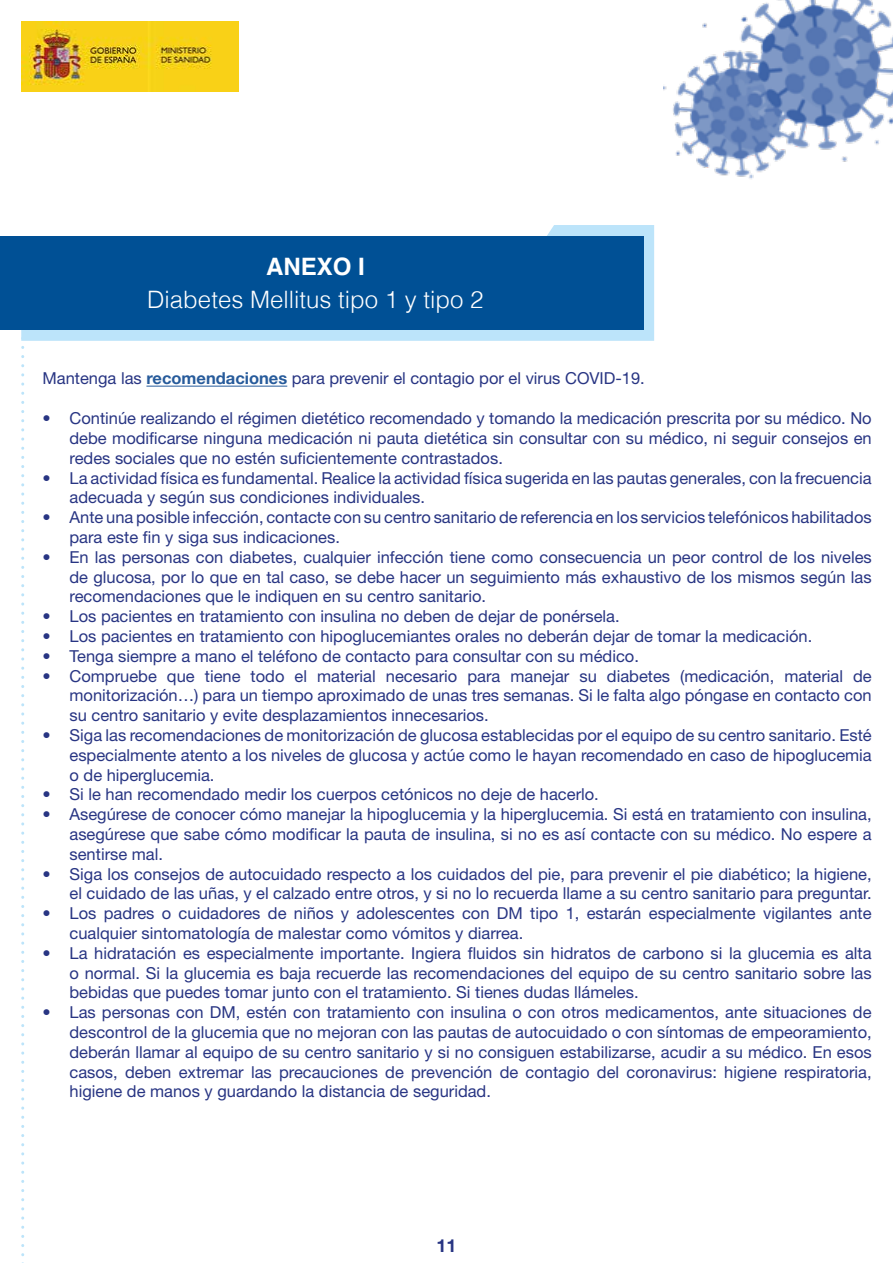
<style>
.page{position:relative;width:893px;height:1263px;background:#fff}
.page>*{position:absolute;margin:0;border:0;box-sizing:border-box;transform-origin:0 0}
.t1{font:300 24px "Helvetica";color:#fff}
.t2{font:700 24px "Helvetica";color:#fff}
.t3{font:700 18px "Helvetica Neue LT Std";color:#283583}
.t4{font:16.5px/19.8px "Helvetica Neue LT Std";color:#283583;text-align:justify}
.s1{font-weight:700;color:#275b9b}
</style>
<div class="page">
<img style="left:663px;top:0;width:230px;height:179px">
<img style="left:21px;top:21px;width:218px;height:70px">
<svg style="left:21px;top:346px;width:3px;height:917px"></svg>
<svg style="left:21px;top:225px;width:633px;height:116px;fill:#bce4fa"></svg>
<div style="left:0;top:236px;width:643px;height:93px;background:#005095"></div>
<hr style="left:146px;top:386px;width:141px;height:1px;background:#275b9b">
<h1 class="t2" style="left:266px;top:248px;width:100px">ANEXO I</h1>
<h1 class="t1" style="left:147px;top:279px;width:338px">Diabetes Mellitus tipo 1 y tipo 2</h1>
<p class="t4" style="left:43px;top:368px;width:604px">Mantenga las <span class="s1">recomendaciones</span> para prevenir el contagio por el virus COVID-19.</p>
<p class="t4" style="left:70px;top:408px;width:804px;text-indent:-27px">• Continúe realizando el régimen dietético recomendado y tomando la medicación prescrita por su médico. No debe modificarse ninguna medicación ni pauta dietética sin consultar con su médico, ni seguir consejos en redes sociales que no estén suficientemente contrastados.</p>
<p class="t4" style="left:70px;top:467px;width:804px;text-indent:-27px">• La actividad física es fundamental. Realice la actividad física sugerida en las pautas generales, con la frecuencia adecuada y según sus condiciones individuales.</p>
<p class="t4" style="left:70px;top:507px;width:804px;text-indent:-27px">• Ante una posible infección, contacte con su centro sanitario de referencia en los servicios telefónicos habilitados para este fin y siga sus indicaciones.</p>
<p class="t4" style="left:70px;top:547px;width:804px;text-indent:-27px">• En las personas con diabetes, cualquier infección tiene como consecuencia un peor control de los niveles de glucosa, por lo que en tal caso, se debe hacer un seguimiento más exhaustivo de los mismos según las recomendaciones que le indiquen en su centro sanitario.</p>
<p class="t4" style="left:43px;top:606px;width:579px">• Los pacientes en tratamiento con insulina no deben de dejar de ponérsela.</p>
<p class="t4" style="left:43px;top:626px;width:771px">• Los pacientes en tratamiento con hipoglucemiantes orales no deberán dejar de tomar la medicación.</p>
<p class="t4" style="left:43px;top:646px;width:598px">• Tenga siempre a mano el teléfono de contacto para consultar con su médico.</p>
<p class="t4" style="left:70px;top:665px;width:804px;text-indent:-27px">• Compruebe que tiene todo el material necesario para manejar su diabetes (medicación, material de monitorización…) para un tiempo aproximado de unas tres semanas. Si le falta algo póngase en contacto con su centro sanitario y evite desplazamientos innecesarios.</p>
<p class="t4" style="left:70px;top:725px;width:804px;text-indent:-27px">• Siga las recomendaciones de monitorización de glucosa establecidas por el equipo de su centro sanitario. Esté especialmente atento a los niveles de glucosa y actúe como le hayan recomendado en caso de hipoglucemia o de hiperglucemia.</p>
<p class="t4" style="left:43px;top:784px;width:558px">• Si le han recomendado medir los cuerpos cetónicos no deje de hacerlo.</p>
<p class="t4" style="left:70px;top:804px;width:804px;text-indent:-27px">• Asegúrese de conocer cómo manejar la hipoglucemia y la hiperglucemia. Si está en tratamiento con insulina, asegúrese que sabe cómo modificar la pauta de insulina, si no es así contacte con su médico. No espere a sentirse mal.</p>
<p class="t4" style="left:43px;top:863px;width:831px;text-align:right">• Siga los consejos de autocuidado respecto a los cuidados del pie, para prevenir el pie diabético; la higiene, el cuidado de las uñas, y el calzado entre otros, y si no lo recuerda llame a su centro sanitario para preguntar.</p>
<p class="t4" style="left:70px;top:903px;width:804px;text-indent:-27px">• Los padres o cuidadores de niños y adolescentes con DM tipo 1, estarán especialmente vigilantes ante cualquier sintomatología de malestar como vómitos y diarrea.</p>
<p class="t4" style="left:70px;top:943px;width:804px;text-indent:-27px">• La hidratación es especialmente importante. Ingiera fluidos sin hidratos de carbono si la glucemia es alta o normal. Si la glucemia es baja recuerde las recomendaciones del equipo de su centro sanitario sobre las bebidas que puedes tomar junto con el tratamiento. Si tienes dudas llámeles.</p>
<p class="t4" style="left:70px;top:1002px;width:804px;text-indent:-27px">• Las personas con DM, estén con tratamiento con insulina o con otros medicamentos, ante situaciones de descontrol de la glucemia que no mejoran con las pautas de autocuidado o con síntomas de empeoramiento, deberán llamar al equipo de su centro sanitario y si no consiguen estabilizarse, acudir a su médico. En esos casos, deben extremar las precauciones de prevención de contagio del coronavirus: higiene respiratoria, higiene de manos y guardando la distancia de seguridad.</p>
<p class="t3" style="left:436px;top:1235px;width:22px">11</p>
</div>
